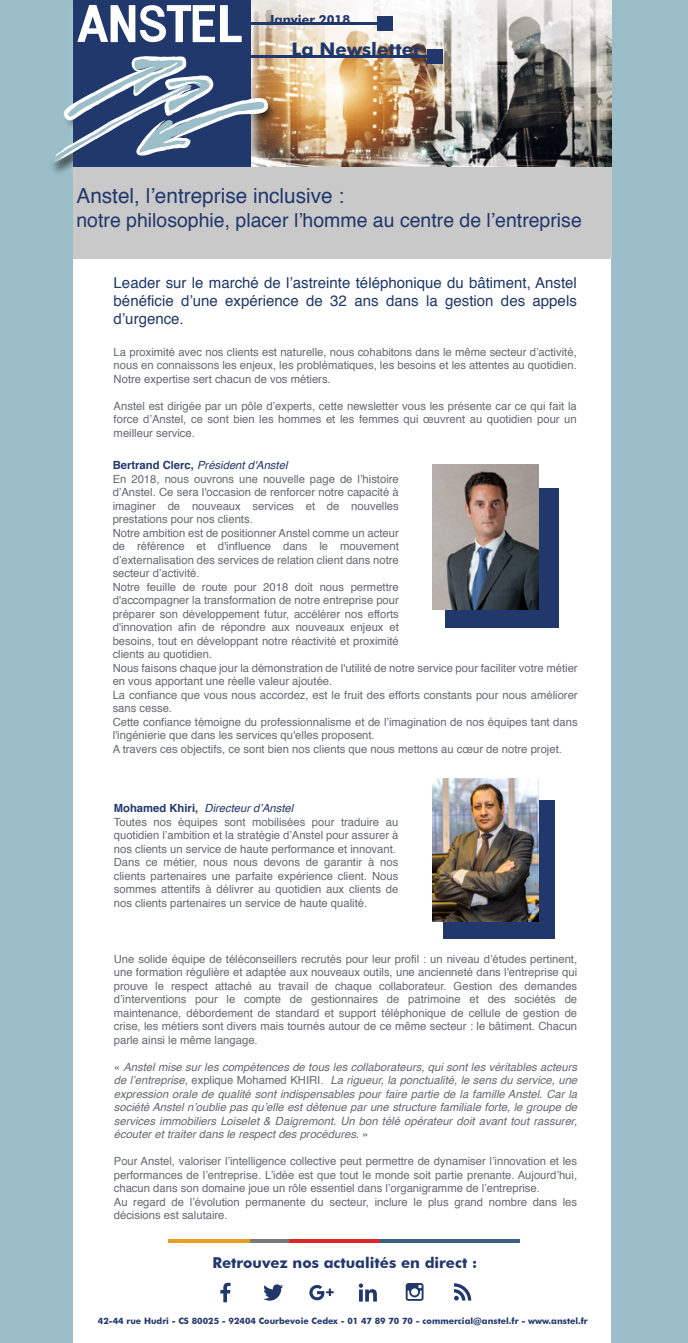
<style>
.page{position:relative;width:688px;height:1343px;background:#fff}
.page>*{position:absolute;margin:0;border:0;box-sizing:border-box;transform-origin:0 0}
.t1{font:20.75px "Helvetica";color:#21386d}
.t2{font:19.5px "Helvetica";color:#21386d}
.t3{font:700 18.75px "Futura BT";color:#21386d}
.t4{font:15px/18px "Helvetica";color:#1e3968;text-align:justify}
.t5{font:700 15px "Futura BT";color:#21386d}
.t6{font:700 12.5px "Futura BT";color:#21386d}
.t7{font:11.25px/13.5px "Helvetica";color:#646a6d;text-align:justify}
.t8{font:italic 11.25px/13.5px "Helvetica";color:#646a6d;text-align:justify}
.t9{font:700 8.75px "Futura BT";color:#21386d}
.s1{font-weight:700;color:#21386d}
.s2{font-style:italic;color:#21386d}
.s3{font-style:normal}
</style>
<div class="page">
<div style="left:0;top:0;width:688px;height:1342px;background:#9bbec8"></div>
<div style="left:74px;top:0;width:537px;height:1342px;background:#fff"></div>
<svg style="left:220px;top:1282px;width:10px;height:20px"></svg>
<svg style="left:263px;top:1284px;width:20px;height:16px"></svg>
<svg style="left:309px;top:1285px;width:24px;height:15px"></svg>
<svg style="left:358px;top:1283px;width:19px;height:18px"></svg>
<svg style="left:405px;top:1283px;width:18px;height:17px"></svg>
<svg style="left:454px;top:1283px;width:17px;height:17px"></svg>
<div style="left:443px;top:800px;width:112px;height:138px;background:#21386d"></div>
<img style="left:168px;top:1239px;width:351px;height:3px">
<img style="left:265px;top:0;width:346px;height:168px">
<img style="left:52px;top:162px;width:15px;height:11px">
<img style="left:265px;top:96px;width:15px;height:72px">
<img style="left:67px;top:0;width:198px;height:188px">
<div style="left:74px;top:0;width:177px;height:170px;background:#21386d"></div>
<svg style="left:53px;top:52px;width:216px;height:110px"></svg>
<svg style="left:77px;top:5px;width:164px;height:37px"></svg>
<div style="left:74px;top:168px;width:537px;height:91px;background:#c9c9c9"></div>
<hr style="left:248px;top:23px;width:131px;height:2px;background:#21386d">
<div style="left:377px;top:16px;width:15px;height:15px;background:#21386d"></div>
<hr style="left:248px;top:55px;width:183px;height:2px;background:#21386d">
<div style="left:427px;top:49px;width:15px;height:15px;background:#21386d"></div>
<img style="left:432px;top:778px;width:106px;height:143px">
<div style="left:445px;top:488px;width:113px;height:139px;background:#21386d"></div>
<img style="left:432px;top:464px;width:106px;height:145px">
<p class="t6" style="left:268px;top:12px;width:83px">Janvier 2018</p>
<h3 class="t3" style="left:291px;top:38px;width:132px">La Newsletter</h3>
<h1 class="t1" style="left:76px;top:180px;width:269px">Anstel, l’entreprise inclusive :</h1>
<h2 class="t2" style="left:76px;top:205px;width:507px">notre philosophie, placer l’homme au centre de l’entreprise</h2>
<h3 class="t4" style="left:114px;top:274px;width:464px">Leader sur le marché de l’astreinte téléphonique du bâtiment, Anstel bénéficie d’une expérience de 32 ans dans la gestion des appels d’urgence.</h3>
<p class="t7" style="left:114px;top:345px;width:464px">La proximité avec nos clients est naturelle, nous cohabitons dans le même secteur d’activité, nous en connaissons les enjeux, les problématiques, les besoins et les attentes au quotidien.<br>Notre expertise sert chacun de vos métiers.</p>
<p class="t7" style="left:114px;top:399px;width:464px">Anstel est dirigée par un pôle d’experts, cette newsletter vous les présente car ce qui fait la force d’Anstel, ce sont bien les hommes et les femmes qui œuvrent au quotidien pour un meilleur service.</p>
<p class="t7" style="left:113px;top:459px;width:466px;text-align:left"><span class="s1">Bertrand Clerc,</span> <span class="s2">Président d'Anstel<br></span>En 2018, nous ouvrons une nouvelle page de l’histoire<br>d’Anstel. Ce sera l'occasion de renforcer notre capacité à<br>imaginer de nouveaux services et de nouvelles<br>prestations pour nos clients.<br>Notre ambition est de positionner Anstel comme un acteur<br>de référence et d'influence dans le mouvement<br>d’externalisation des services de relation client dans notre<br>secteur d’activité.<br>Notre feuille de route pour 2018 doit nous permettre<br>d'accompagner la transformation de notre entreprise pour<br>préparer son développement futur, accélérer nos efforts<br>d'innovation afin de répondre aux nouveaux enjeux et<br>besoins, tout en développant notre réactivité et proximité<br>clients au quotidien.<br>Nous faisons chaque jour la démonstration de l'utilité de notre service pour faciliter votre métier en vous apportant une réelle valeur ajoutée.<br>La confiance que vous nous accordez, est le fruit des efforts constants pour nous améliorer sans cesse.<br>Cette confiance témoigne du professionnalisme et de l’imagination de nos équipes tant dans l'ingénierie que dans les services qu'elles proposent.<br>A travers ces objectifs, ce sont bien nos clients que nous mettons au cœur de notre projet.</p>
<p class="t7" style="left:114px;top:801px;width:286px;text-align:left"><span class="s1">Mohamed Khiri,</span> <span class="s2">Directeur d’Anstel<br></span>Toutes nos équipes sont mobilisées pour traduire au quotidien l’ambition et la stratégie d’Anstel pour assurer à nos clients un service de haute performance et innovant.<br>Dans ce métier, nous nous devons de garantir à nos clients partenaires une parfaite expérience client. Nous sommes attentifs à délivrer au quotidien aux clients de nos clients partenaires un service de haute qualité.</p>
<p class="t7" style="left:114px;top:952px;width:465px">Une solide équipe de téléconseillers recrutés pour leur profil : un niveau d’études pertinent, une formation régulière et adaptée aux nouveaux outils, une ancienneté dans l'entreprise qui prouve le respect attaché au travail de chaque collaborateur. Gestion des demandes d’interventions pour le compte de gestionnaires de patrimoine et des sociétés de maintenance, débordement de standard et support téléphonique de cellule de gestion de crise, les métiers sont divers mais tournés autour de ce même secteur : le bâtiment. Chacun parle ainsi le même langage.</p>
<p class="t8" style="left:114px;top:1060px;width:465px"><span class="s3">«</span> Anstel mise sur les compétences de tous les collaborateurs, qui sont les véritables acteurs de l’entreprise, <span class="s3">explique Mohamed KHIRI.</span> La rigueur, la ponctualité, le sens du service, une expression orale de qualité sont indispensables pour faire partie de la famille Anstel. Car la société Anstel n’oublie pas qu’elle est détenue par une structure familiale forte, le groupe de services immobiliers Loiselet &amp; Daigremont. Un bon télé opérateur doit avant tout rassurer, écouter et traiter dans le respect des procédures. <span class="s3">»</span></p>
<p class="t7" style="left:114px;top:1154px;width:465px;text-align:left">Pour Anstel, valoriser l’intelligence collective peut permettre de dynamiser l’innovation et les performances de l’entreprise. L’idée est que tout le monde soit partie prenante. Aujourd’hui, chacun dans son domaine joue un rôle essentiel dans l’organigramme de l’entreprise.<br>Au regard de l’évolution permanente du secteur, inclure le plus grand nombre dans les décisions est salutaire.</p>
<h3 class="t5" style="left:212px;top:1253px;width:266px">Retrouvez nos actualités en direct :</h3>
<p class="t9" style="left:98px;top:1315px;width:491px">42-44 rue Hudri - CS 80025 - 92404 Courbevoie Cedex - 01 47 89 70 70 - commercial@anstel.fr - www.anstel.fr</p>
</div>
